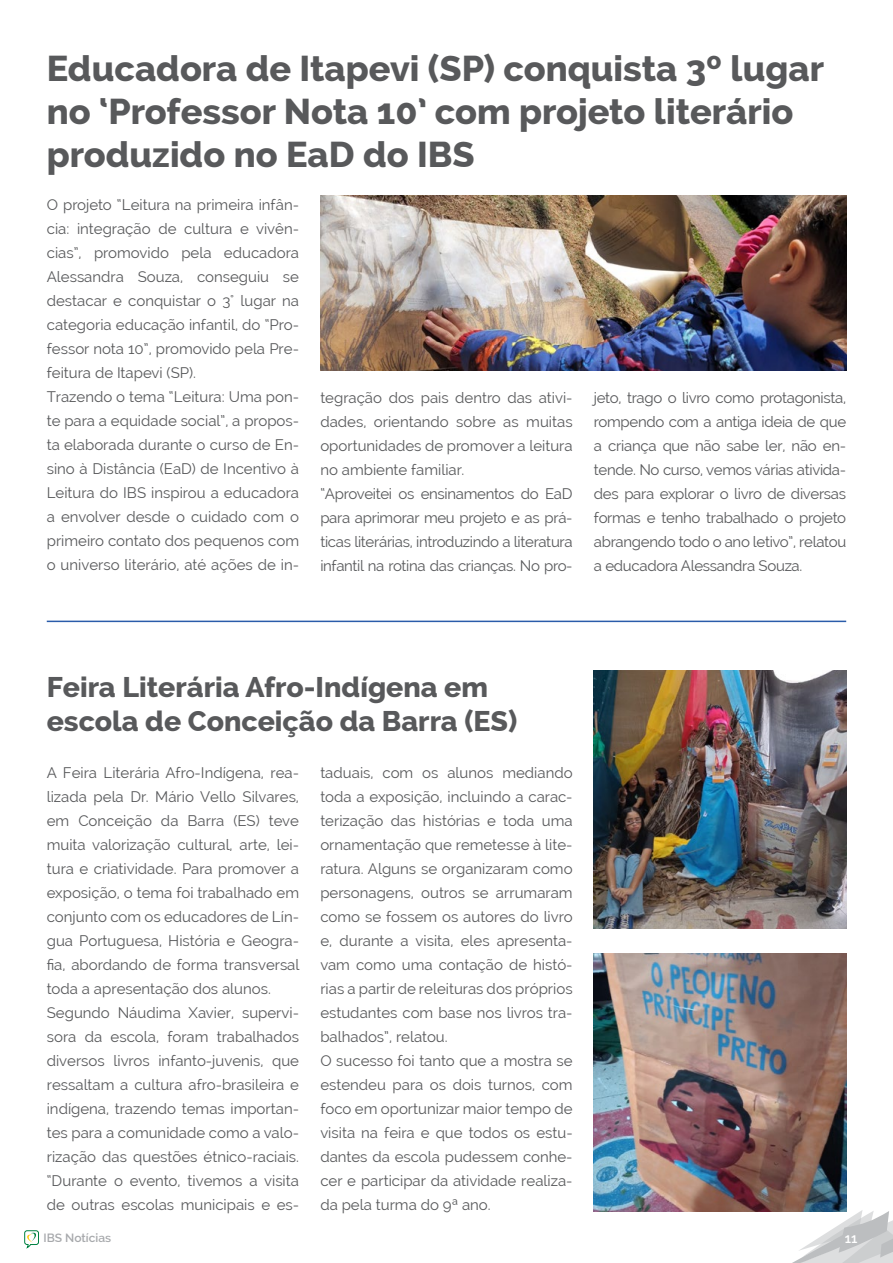
<style>
.page{position:relative;width:893px;height:1263px;background:#fff}
.page>*{position:absolute;margin:0;border:0;box-sizing:border-box;transform-origin:0 0}
.t1{font:800 36px/43.2px "Raleway";color:#58595b}
.t2{font:800 28.5px/34.2px "Raleway";color:#58595b}
.t3{font:15px/24px "Raleway";color:#58595b}
.t4{font:15px/24px "Raleway";letter-spacing:-.02em;color:#58595b}
.t5{font:600 13.5px "Raleway";color:#fff}
.t6{font:600 12px "Raleway";color:#a7a9ac}
</style>
<div class="page">
<svg style="left:792px;top:1210px;width:101px;height:53px"></svg>
<svg style="left:24px;top:1230px;width:15px;height:18px"></svg>
<img style="left:594px;top:670px;width:252px;height:259px">
<img style="left:594px;top:954px;width:252px;height:258px">
<img style="left:320px;top:196px;width:526px;height:175px">
<hr style="left:47px;top:621px;width:799px;height:1px;background:#2a5caa">
<h1 class="t1" style="left:47px;top:47px;width:779px">Educadora de Itapevi (SP) conquista 3º lugar no ‘Professor Nota 10’ com projeto literário produzido no EaD do IBS</h1>
<p class="t3" style="left:47px;top:192px;width:254px">O projeto “Leitura na primeira infân&shy;cia: integração de cultura e vivên&shy;cias”, promovido pela educadora Alessandra Souza, conseguiu se destacar e conquistar o 3° lugar na categoria educação infantil, do “Pro&shy;fessor nota 10”, promovido pela Pre&shy;feitura de Itapevi (SP).<br>Trazendo o tema “Leitura: Uma pon&shy;te para a equidade social”, a propos&shy;ta elaborada durante o curso de En&shy;sino à Distância (EaD) de Incentivo à Leitura do IBS inspirou a educadora a envolver desde o cuidado com o primeiro contato dos pequenos com o universo literário, até ações de in-</p>
<p class="t4" style="left:320px;top:386px;width:254px">tegração dos pais dentro das ativi&shy;dades, orientando sobre as muitas oportunidades de promover a leitura no ambiente familiar.<br>“Aproveitei os ensinamentos do EaD para aprimorar meu projeto e as prá&shy;ticas literárias, introduzindo a literatura infantil na rotina das crianças. No pro-</p>
<p class="t3" style="left:594px;top:386px;width:254px;text-align:justify">jeto, trago o livro como protagonista, rompendo com a antiga ideia de que a criança que não sabe ler, não en&shy;tende. No curso, vemos várias ativida&shy;des para explorar o livro de diversas formas e tenho trabalhado o projeto abrangendo todo o ano letivo”, relatou a educadora Alessandra Souza.</p>
<h2 class="t2" style="left:47px;top:670px;width:472px">Feira Literária Afro-Indígena em escola de Conceição da Barra (ES)</h2>
<p class="t3" style="left:47px;top:761px;width:254px">A Feira Literária Afro-Indígena, rea&shy;lizada pela Dr. Mário Vello Silvares, em Conceição da Barra (ES) teve muita valorização cultural, arte, lei&shy;tura e criatividade. Para promover a exposição, o tema foi trabalhado em conjunto com os educadores de Lín&shy;gua Portuguesa, História e Geogra&shy;fia, abordando de forma transversal toda a apresentação dos alunos.<br>Segundo Náudima Xavier, supervi&shy;sora da escola, foram trabalhados diversos livros infanto-juvenis, que ressaltam a cultura afro-brasileira e indígena, trazendo temas importan&shy;tes para a comunidade como a valo&shy;rização das questões étnico-raciais. “Durante o evento, tivemos a visita de outras escolas municipais e es-</p>
<p class="t3" style="left:320px;top:761px;width:254px">taduais, com os alunos mediando toda a exposição, incluindo a carac&shy;terização das histórias e toda uma ornamentação que remetesse à lite&shy;ratura. Alguns se organizaram como personagens, outros se arrumaram como se fossem os autores do livro e, durante a visita, eles apresenta&shy;vam como uma contação de histó&shy;rias a partir de releituras dos próprios estudantes com base nos livros tra&shy;balhados”, relatou.<br>O sucesso foi tanto que a mostra se estendeu para os dois turnos, com foco em oportunizar maior tempo de visita na feira e que todos os estu&shy;dantes da escola pudessem conhe&shy;cer e participar da atividade realiza&shy;da pela turma do 9ª ano.</p>
<p class="t6" style="left:44px;top:1230px;width:69px">IBS Notícias</p>
<p class="t5" style="left:845px;top:1231px;width:14px">11</p>
</div>
